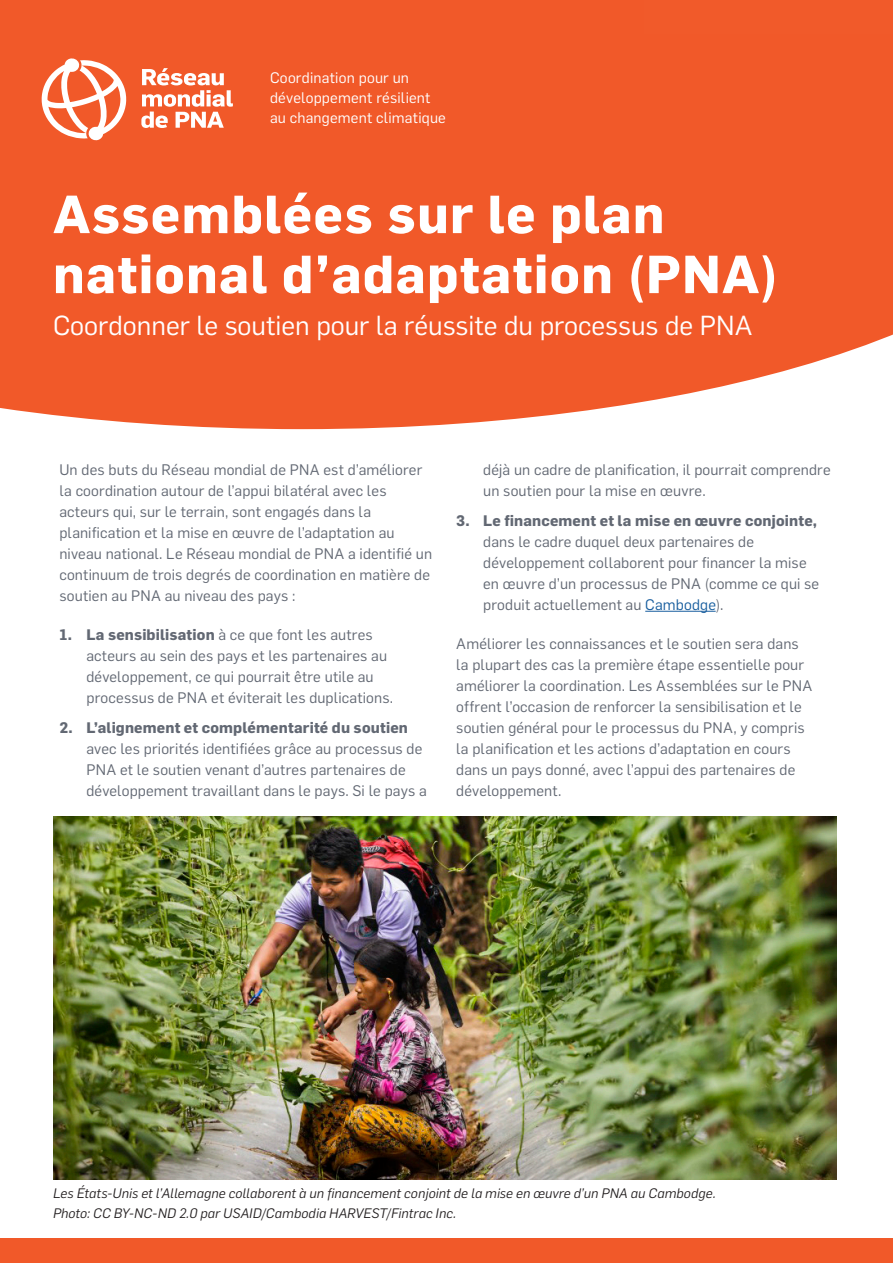
<style>
.page{position:relative;width:893px;height:1263px;background:#fff}
.page>*{position:absolute;margin:0;border:0;box-sizing:border-box;transform-origin:0 0}
.Document_Title{font:700 52.5px/60px "Flama";letter-spacing:.025em;color:#fff}
.Document_Title-2{font:27px "Flama";color:#fff}
.Body_Copy{font:15px/21px "Flama";letter-spacing:.01em;color:#626873}
.t1{font:15px "Flama";letter-spacing:.015em;color:#fff}
.Header_2{font:italic 13.5px "Flama";letter-spacing:.01em;color:#231f20}
.s1{font-weight:700}
.s2{color:#175d9e}
</style>
<div class="page">
<div style="left:0;top:0;width:893px;height:429px;background:#f15929"></div>
<div style="left:644px;top:0;width:249px;height:34px;background:#f15a2a"></div>
<div style="left:0;top:1238px;width:893px;height:25px;background:#f15929"></div>
<hr style="left:645px;top:611px;width:71px;height:1px;background:#175d9e">
<img style="left:53px;top:817px;width:784px;height:362px">
<svg style="left:141px;top:68px;width:92px;height:60px"></svg>
<svg style="left:41px;top:58px;width:86px;height:83px"></svg>
<p class="t1" style="left:270px;top:68px;width:141px">Coordination pour un</p>
<p class="t1" style="left:270px;top:87px;width:162px">développement résilient</p>
<p class="t1" style="left:270px;top:107px;width:177px">au changement climatique</p>
<p class="Document_Title" style="left:53px;top:181px;width:727px">Assemblées sur le plan national d’adaptation (PNA)</p>
<p class="Document_Title-2" style="left:53px;top:307px;width:701px">Coordonner le soutien pour la réussite du processus de PNA</p>
<p class="Body_Copy" style="left:59px;top:458px;width:374px">Un des buts du Réseau mondial de PNA est d’améliorer la coordination autour de l’appui bilatéral avec les acteurs qui, sur le terrain, sont engagés dans la planification et la mise en œuvre de l’adaptation au niveau national. Le Réseau mondial de PNA a identifié un continuum de trois degrés de coordination en matière de soutien au PNA au niveau des pays :</p>
<p class="Body_Copy" style="left:86px;top:623px;width:308px;text-indent:-27px"><span class="s1">1. La sensibilisation</span> à ce que font les autres acteurs au sein des pays et les partenaires au développement, ce qui pourrait être utile au processus de PNA et éviterait les duplications.</p>
<p class="Body_Copy" style="left:86px;top:716px;width:342px;text-indent:-27px"><span class="s1">2. L’alignement et complémentarité du soutien </span>avec les priorités identifiées grâce au processus de PNA et le soutien venant d’autres partenaires de développement travaillant dans le pays. Si le pays a</p>
<p class="Body_Copy" style="left:483px;top:458px;width:349px">déjà un cadre de planification, il pourrait comprendre un soutien pour la mise en œuvre.</p>
<p class="Body_Copy" style="left:483px;top:509px;width:338px;text-indent:-27px"><span class="s1">3. Le financement et la mise en œuvre conjointe, </span>dans le cadre duquel deux partenaires de développement collaborent pour financer la mise en œuvre d’un processus de PNA (comme ce qui se produit actuellement au <span class="s2">Cambodge</span>).</p>
<p class="Body_Copy" style="left:456px;top:632px;width:358px">Améliorer les connaissances et le soutien sera dans la plupart des cas la première étape essentielle pour améliorer la coordination. Les Assemblées sur le PNA offrent l’occasion de renforcer la sensibilisation et le soutien général pour le processus du PNA, y compris la planification et les actions d’adaptation en cours dans un pays donné, avec l’appui des partenaires de développement.</p>
<p class="Header_2" style="left:53px;top:1184px;width:664px">Les États-Unis et l’Allemagne collaborent à un financement conjoint de la mise en œuvre d’un PNA au Cambodge.</p>
<p class="Header_2" style="left:53px;top:1204px;width:405px">Photo: CC BY-NC-ND 2.0 par USAID/Cambodia HARVEST/Fintrac Inc.</p>
</div>
